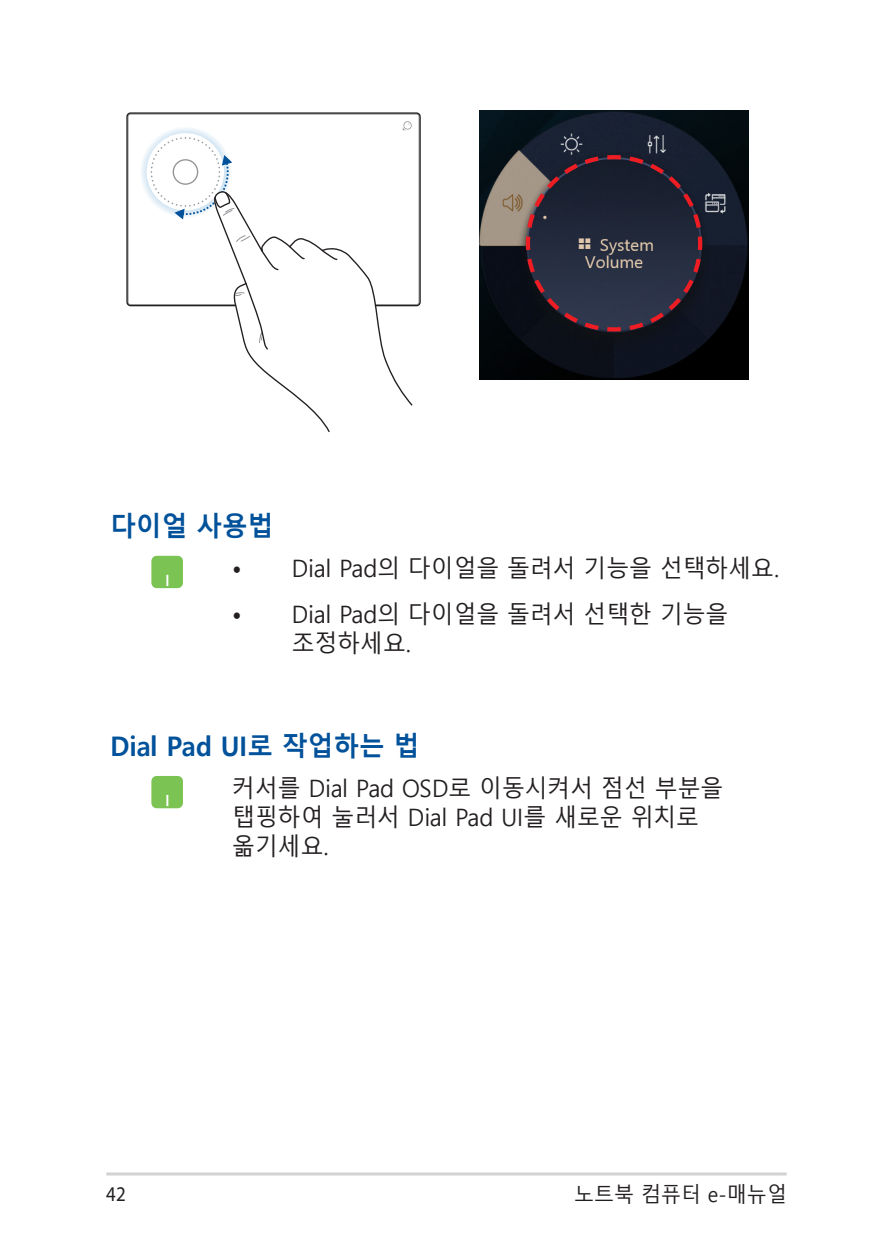
<style>
.page{position:relative;width:893px;height:1259px;background:#fff}
.page>*{position:absolute;margin:0;border:0;box-sizing:border-box;transform-origin:0 0}
.t1{font:700 27px "Malgun Gothic";color:#01529a;scale:.95 1}
.t2{font:24px/28.8px "Malgun Gothic";color:#231f20;scale:.95 1}
.t3{font:21px "Malgun Gothic";color:#231f20;scale:.95 1}
.t4{font:21px "Myriad Pro";color:#231f20;scale:.9 1}
</style>
<div class="page">
<hr style="left:106px;top:1172px;width:681px;height:3px;background:#d1d2d4">
<div style="left:151px;top:556px;width:32px;height:32px;background:#7bc352;border-radius:5px"></div>
<svg style="left:166px;top:575px;width:2px;height:11px"></svg>
<div style="left:151px;top:776px;width:32px;height:32px;background:#7bc352;border-radius:5px"></div>
<svg style="left:166px;top:795px;width:2px;height:11px"></svg>
<div style="left:128px;top:114px;width:291px;height:191px;border:1px solid #939598;border-radius:2px"></div>
<div style="left:126px;top:112px;width:295px;height:194px;border:1px solid #231f20;border-radius:4px"></div>
<svg style="left:403px;top:121px;width:9px;height:9px"></svg>
<svg style="left:211px;top:202px;width:203px;height:231px"></svg>
<svg style="left:236px;top:234px;width:15px;height:8px"></svg>
<svg style="left:261px;top:250px;width:18px;height:21px"></svg>
<svg style="left:288px;top:245px;width:17px;height:16px"></svg>
<svg style="left:320px;top:248px;width:18px;height:13px"></svg>
<svg style="left:141px;top:128px;width:94px;height:91px"></svg>
<svg style="left:234px;top:282px;width:35px;height:69px"></svg>
<img style="left:479px;top:111px;width:269px;height:268px">
<svg style="left:524px;top:153px;width:180px;height:181px;background:#2e2b3a"></svg>
<p class="t1" style="left:111px;top:510px;width:173px">다이얼 사용법</p>
<p class="t2" style="left:232px;top:554px;width:577px">• Dial Pad의 다이얼을 돌려서 기능을 선택하세요.</p>
<p class="t2" style="left:292px;top:600px;width:461px;text-indent:-60px">• Dial Pad의 다이얼을 돌려서 선택한 기능을 조정하세요.</p>
<p class="t1" style="left:111px;top:730px;width:327px">Dial Pad UI로 작업하는 법</p>
<p class="t2" style="left:232px;top:774px;width:518px">커서를 Dial Pad OSD로 이동시켜서 점선 부분을 탭핑하여 눌러서 Dial Pad UI를 새로운 위치로 옮기세요.</p>
<p class="t4" style="left:106px;top:1180px;width:23px">42</p>
<p class="t3" style="left:574px;top:1182px;width:225px">노트북 컴퓨터 e-매뉴얼</p>
</div>
